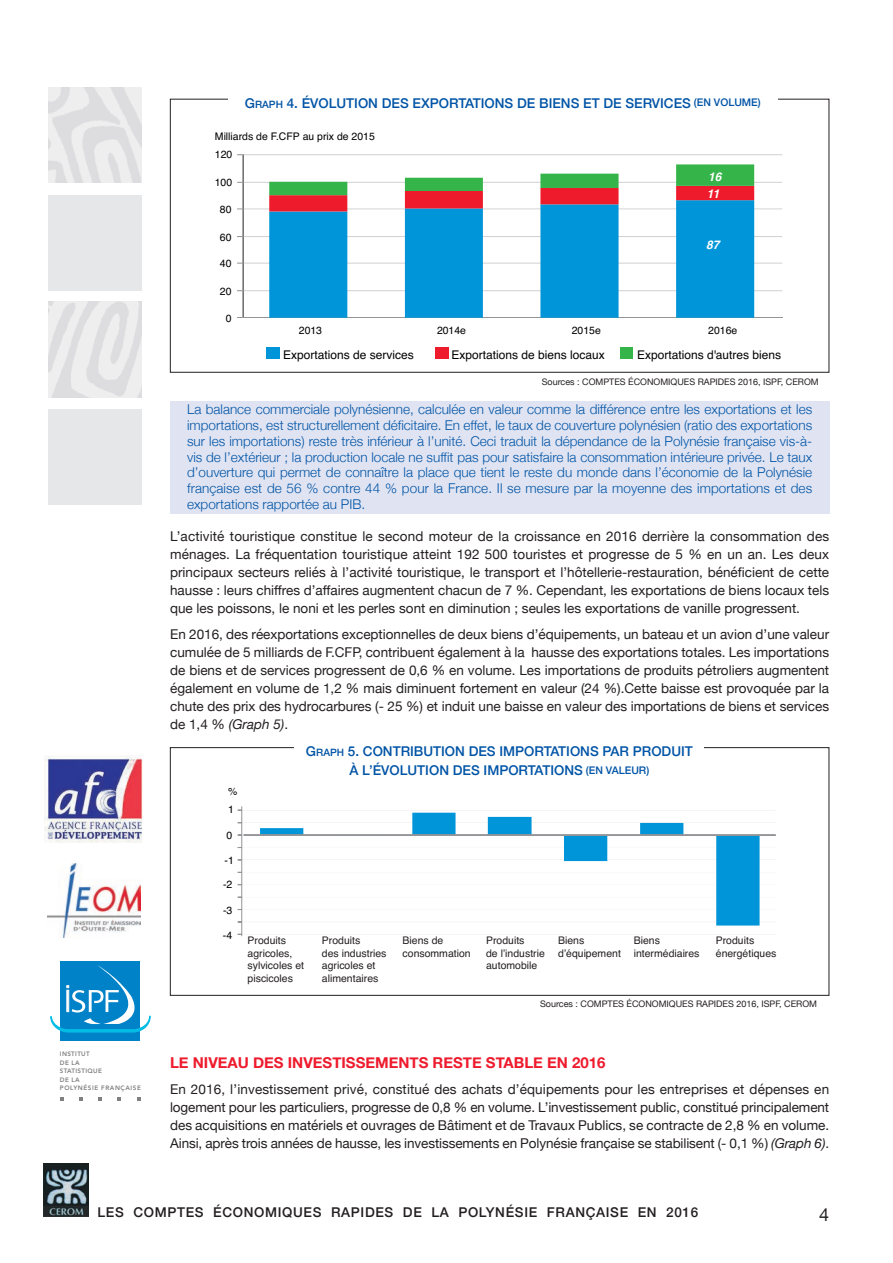
<style>
.page{position:relative;width:893px;height:1263px;background:#fff}
.page>*{position:absolute;margin:0;border:0;box-sizing:border-box;transform-origin:0 0}
.t1{font:18px "Helvetica Neue";color:#231f20}
.t2{font:700 15px "Helvetica Neue";color:#ee1b2d}
.t3{font:13.5px/18px "Helvetica Neue";color:#231f20;text-align:justify}
.t4{font:300 13.5px/15.8px "Helvetica Neue";letter-spacing:.005em;color:#0154a6;text-align:justify}
.t5{font:500 13.5px/19.4px "Helvetica Neue";letter-spacing:.215em;color:#0154a6;text-align:center}
.t6{font:500 13.5px "Helvetica Neue";letter-spacing:.14em;color:#0154a6}
.t7{font:500 13.5px "Helvetica Neue";letter-spacing:.105em;color:#231f20}
.t8{font:12px "Helvetica";color:#000001}
.t9{font:italic 700 12px/17.2px "Helvetica";color:#fff}
.t10{font:10.5px/12.5px "Helvetica";color:#231f20}
.t11{font:10.5px "Helvetica";color:#000001}
.t12{font:9px "Helvetica Neue";color:#231f20}
.t13{font:800 6.3px/8.6px "Avenir";letter-spacing:.05em;color:#808083}
.s1{font-size:10.2px}
.s2{font-size:10.5px}
.s3{font-style:italic}
</style>
<div class="page">
<div style="left:267px;top:347px;width:13px;height:12px;background:#0095d9"></div>
<div style="left:435px;top:347px;width:14px;height:12px;background:#ee1b2d"></div>
<div style="left:620px;top:347px;width:13px;height:12px;background:#35b44a"></div>
<hr style="left:244px;top:154px;width:538px;height:1px;background:#d1d2d4">
<hr style="left:244px;top:182px;width:538px;height:1px;background:#d1d2d4">
<hr style="left:244px;top:208px;width:538px;height:1px;background:#d1d2d4">
<hr style="left:244px;top:236px;width:538px;height:1px;background:#d1d2d4">
<hr style="left:244px;top:263px;width:538px;height:1px;background:#d1d2d4">
<hr style="left:244px;top:290px;width:538px;height:1px;background:#d1d2d4">
<hr style="left:244px;top:317px;width:538px;height:1px;background:#939598">
<hr style="left:243px;top:155px;width:1px;height:162px;background:#231f20">
<svg style="left:269px;top:211px;width:485px;height:107px;fill:#0095d9"></svg>
<svg style="left:269px;top:164px;width:485px;height:47px"></svg>
<hr style="left:244px;top:810px;width:531px;height:1px;background:#d1d2d4">
<hr style="left:244px;top:823px;width:531px;height:1px;background:#d1d2d4">
<hr style="left:244px;top:847px;width:531px;height:1px;background:#d1d2d4">
<hr style="left:244px;top:860px;width:531px;height:1px;background:#d1d2d4">
<hr style="left:244px;top:872px;width:531px;height:1px;background:#d1d2d4">
<hr style="left:244px;top:885px;width:531px;height:1px;background:#d1d2d4">
<hr style="left:244px;top:897px;width:531px;height:1px;background:#d1d2d4">
<hr style="left:244px;top:909px;width:531px;height:1px;background:#d1d2d4">
<hr style="left:244px;top:922px;width:531px;height:1px;background:#d1d2d4">
<hr style="left:244px;top:934px;width:531px;height:1px;background:#d1d2d4">
<svg style="left:260px;top:813px;width:500px;height:112px"></svg>
<hr style="left:244px;top:835px;width:531px;height:1px;background:#939598">
<div style="left:243px;top:834px;width:533px;height:1px;border:1px solid #939598"></div>
<hr style="left:241px;top:806px;width:1px;height:130px;background:#939598">
<img style="left:49px;top:87px;width:93px;height:96px">
<div style="left:49px;top:195px;width:93px;height:95px;background:#e6e7e9"></div>
<div style="left:49px;top:409px;width:93px;height:96px;background:#e6e7e9"></div>
<img style="left:49px;top:302px;width:93px;height:96px">
<img style="left:44px;top:1163px;width:44px;height:53px">
<svg style="left:79px;top:1097px;width:4px;height:3px"></svg>
<div style="left:60px;top:961px;width:80px;height:79px;background:#0082c8"></div>
<svg style="left:50px;top:965px;width:101px;height:67px"></svg>
<img style="left:44px;top:756px;width:98px;height:87px">
<img style="left:48px;top:863px;width:92px;height:74px">
<div style="left:170px;top:401px;width:659px;height:113px;background:#e0e4f2"></div>
<p class="t6" style="left:245px;top:95px;width:517px">G<span class="s1">RAPH</span> 4. ÉVOLUTION DES EXPORTATIONS DE BIENS ET DE SERVICES <span class="s2">(EN VOLUME)</span></p>
<p class="t11" style="left:215px;top:128px;width:161px">Milliards de F.CFP au prix de 2015</p>
<p class="t11" style="left:215px;top:146px;width:19px">120</p>
<p class="t11" style="left:215px;top:174px;width:19px">100</p>
<p class="t11" style="left:220px;top:202px;width:13px">80</p>
<p class="t11" style="left:220px;top:229px;width:13px">60</p>
<p class="t11" style="left:220px;top:255px;width:13px">40</p>
<p class="t11" style="left:220px;top:283px;width:13px">20</p>
<p class="t11" style="left:226px;top:310px;width:7px">0</p>
<p class="t9" style="left:707px;top:168px;width:16px">16<br>11</p>
<p class="t9" style="left:706px;top:236px;width:15px">87</p>
<p class="t11" style="left:299px;top:322px;width:25px">2013</p>
<p class="t11" style="left:437px;top:322px;width:31px">2014e</p>
<p class="t11" style="left:572px;top:322px;width:31px">2015e</p>
<p class="t11" style="left:708px;top:322px;width:31px">2016e</p>
<p class="t8" style="left:283px;top:345px;width:132px">Exportations de services</p>
<p class="t8" style="left:452px;top:345px;width:155px">Exportations de biens locaux</p>
<p class="t8" style="left:637px;top:345px;width:146px">Exportations d'autres biens</p>
<p class="t12" style="left:542px;top:376px;width:278px">Sources : COMPTES éCONOMIQUES RAPIDES 2016, ISPF, CEROM</p>
<p class="t4" style="left:187px;top:401px;width:627px">La balance commerciale polynésienne, calculée en valeur comme la différence entre les exportations et les importations, est structurellement déficitaire. en effet, le taux de couverture polynésien (ratio des exportations sur les importations) reste très inférieur à l’unité. ceci traduit la dépendance de la polynésie française vis-à&shy;vis de l’extérieur ; la production locale ne suffit pas pour satisfaire la consommation intérieure privée. Le taux d’ouverture qui permet de connaître la place que tient le reste du monde dans l’économie de la polynésie française est de 56 % contre 44 % pour la France. il se mesure par la moyenne des importations et des exportations rapportée au piB.</p>
<p class="t3" style="left:170px;top:527px;width:661px">L’activité touristique constitue le second moteur de la croissance en 2016 derrière la consommation des ménages. La fréquentation touristique atteint 192 500 touristes et progresse de 5 % en un an. Les deux principaux secteurs reliés à l’activité touristique, le transport et l’hôtellerie-restauration, bénéficient de cette hausse : leurs chiffres d’affaires augmentent chacun de 7 %. Cependant, les exportations de biens locaux tels que les poissons, le noni et les perles sont en diminution ; seules les exportations de vanille progressent.</p>
<p class="t3" style="left:170px;top:625px;width:661px">En 2016, des réexportations exceptionnelles de deux biens d’équipements, un bateau et un avion d’une valeur cumulée de 5 milliards de F.CFP, contribuent également à la hausse des exportations totales. Les importations de biens et de services progressent de 0,6 % en volume. Les importations de produits pétroliers augmentent également en volume de 1,2 % mais diminuent fortement en valeur (24 %).Cette baisse est provoquée par la chute des prix des hydrocarbures (- 25 %) et induit une baisse en valeur des importations de biens et services de 1,4 % <span class="s3">(Graph 5)</span>.</p>
<p class="t13" style="left:60px;top:1050px;width:83px">INSTITUT<br>DE LA<br>STATISTIQUE<br>DE LA<br>POLYNÉSIE FRANÇAISE</p>
<p class="t11" style="left:228px;top:784px;width:11px">%</p>
<p class="t11" style="left:228px;top:802px;width:7px">1</p>
<p class="t11" style="left:226px;top:827px;width:7px">0</p>
<p class="t11" style="left:225px;top:852px;width:11px">-1</p>
<p class="t11" style="left:223px;top:876px;width:11px">-2</p>
<p class="t11" style="left:223px;top:902px;width:11px">-3</p>
<p class="t11" style="left:223px;top:927px;width:11px">-4</p>
<p class="t5" style="left:306px;top:741px;width:385px">G<span class="s1">RAPH</span> 5. CONTRIBUTION DES IMPORTATIONS PAR PRODUIT<br>À L’ÉVOLUTION DES IMPORTATIONS <span class="s2">(EN VALEUR)</span></p>
<p class="t10" style="left:248px;top:935px;width:58px">Produits agricoles, sylvicoles et piscicoles</p>
<p class="t10" style="left:322px;top:935px;width:66px">Produits<br>des industries agricoles et alimentaires</p>
<p class="t10" style="left:403px;top:935px;width:70px">Biens de consommation</p>
<p class="t10" style="left:486px;top:935px;width:60px">Produits<br>de l’industrie automobile</p>
<p class="t10" style="left:558px;top:935px;width:64px">Biens d’équipement</p>
<p class="t10" style="left:634px;top:935px;width:67px">Biens intermédiaires</p>
<p class="t10" style="left:716px;top:935px;width:62px">Produits énergétiques</p>
<p class="t12" style="left:540px;top:999px;width:278px">Sources : COMPTES éCONOMIQUES RAPIDES 2016, ISPF, CEROM</p>
<p class="t2" style="left:170px;top:1053px;width:437px">LE NIVEAU DES INVESTISSEMENTS RESTE STABLE EN 2016</p>
<p class="t3" style="left:170px;top:1080px;width:661px">En 2016, l’investissement privé, constitué des achats d’équipements pour les entreprises et dépenses en logement pour les particuliers, progresse de 0,8 % en volume. L’investissement public, constitué principalement des acquisitions en matériels et ouvrages de Bâtiment et de Travaux Publics, se contracte de 2,8 % en volume.<br>Ainsi, après trois années de hausse, les investissements en Polynésie française se stabilisent (- 0,1 %) <span class="s3">(Graph 6)</span>.</p>
<p class="t7" style="left:98px;top:1204px;width:602px">LES COMPTES ÉCONOMIQUES RAPIDES DE LA POLYNÉSIE FRANÇAISE EN 2016</p>
<h1 class="t1" style="left:819px;top:1204px;width:12px">4</h1>
</div>
